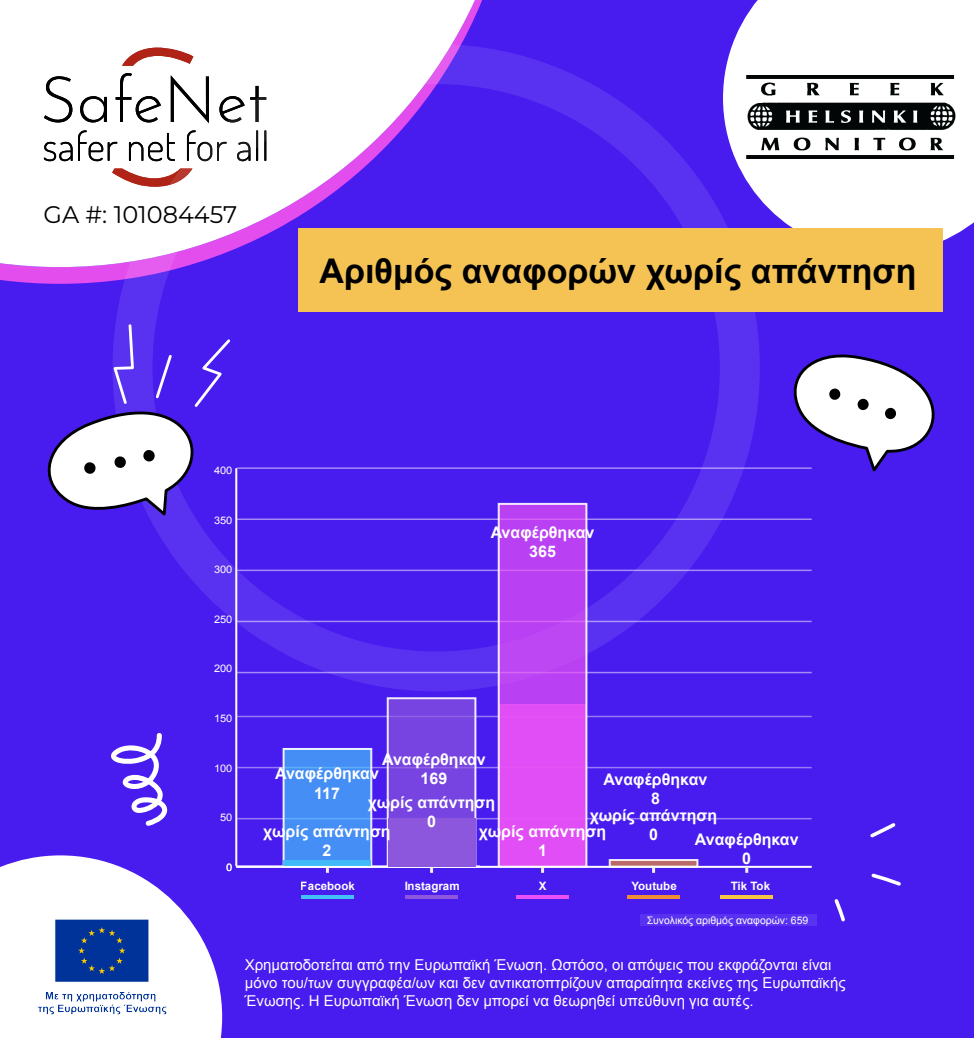
<style>
.page{position:relative;width:974px;height:1038px;background:#481bef}
.page>*{position:absolute;margin:0;border:0;box-sizing:border-box;transform-origin:0 0}
.t1{font:700 34px "Arial";color:#000}
.t2{font:24px "Montserrat";color:#000}
.t3{font:700 16.2px/19.4px "Arial";color:#fff;text-align:center}
.t4{font:700 16px/19.2px "Arial";color:#fff;text-align:center}
.t5{font:15px/18px "Arial";color:#fff}
.t6{font:700 11.6px "Arial";color:#fff}
.t7{font:10.4px "Arial";color:#fff}
.t8{font:10.4px "Arial";color:#fff;scale:1.06 1}
</style>
<div class="page">
<svg style="left:0;top:0;width:482px;height:284px"></svg>
<svg style="left:0;top:0;width:475px;height:267px;fill:#fff"></svg>
<svg style="left:44px;top:48px;width:222px;height:139px"></svg>
<svg style="left:723px;top:0;width:251px;height:241px;fill:#fff"></svg>
<div style="left:113px;top:44px;width:647px;height:647px;border:40px solid #fff;border-radius:50%"></div>
<svg style="left:0;top:855px;width:222px;height:183px;fill:#fff"></svg>
<div style="left:299px;top:229px;width:644px;height:83px;background:#f5c354"></div>
<img style="left:34px;top:909px;width:136px;height:116px">
<svg style="left:111px;top:733px;width:56px;height:93px"></svg>
<svg style="left:47px;top:323px;width:184px;height:197px"></svg>
<svg style="left:793px;top:354px;width:142px;height:118px"></svg>
<svg style="left:835px;top:899px;width:10px;height:23px"></svg>
<svg style="left:872px;top:873px;width:29px;height:13px"></svg>
<svg style="left:870px;top:823px;width:26px;height:15px"></svg>
<img style="left:747px;top:76px;width:210px;height:83px">
<div style="left:640px;top:915px;width:177px;height:11px;background:#5931f0"></div>
<hr style="left:235px;top:468px;width:2px;height:398px;background:#fff">
<hr style="left:236px;top:866px;width:576px;height:2px;background:#fff">
<svg style="left:326px;top:868px;width:3px;height:5px"></svg>
<svg style="left:430px;top:868px;width:3px;height:5px"></svg>
<svg style="left:541px;top:868px;width:3px;height:5px"></svg>
<svg style="left:652px;top:868px;width:3px;height:5px"></svg>
<svg style="left:745px;top:868px;width:3px;height:5px"></svg>
<hr style="left:301px;top:896px;width:53px;height:3px;background:#43c1f9">
<hr style="left:406px;top:896px;width:52px;height:3px;background:#8c57dc">
<hr style="left:517px;top:896px;width:52px;height:3px;background:#ea51f6">
<hr style="left:628px;top:896px;width:52px;height:3px;background:#ee8d34">
<hr style="left:721px;top:896px;width:52px;height:3px;background:#f5c644">
<hr style="left:236px;top:865px;width:244px;height:2px;background:#fff">
<hr style="left:237px;top:672px;width:575px;height:1px;background:#fff">
<hr style="left:237px;top:621px;width:575px;height:1px;background:#fff">
<hr style="left:237px;top:570px;width:575px;height:1px;background:#fff">
<hr style="left:237px;top:519px;width:575px;height:1px;background:#fff">
<hr style="left:237px;top:467px;width:575px;height:2px;background:#fff">
<hr style="left:237px;top:818px;width:575px;height:1px;background:#fff">
<hr style="left:237px;top:767px;width:575px;height:1px;background:#fff">
<hr style="left:237px;top:716px;width:575px;height:1px;background:#fff">
<div style="left:284px;top:749px;width:87px;height:111px;background:#448ef5"></div>
<div style="left:283px;top:748px;width:89px;height:120px;border:2px solid #fff"></div>
<div style="left:388px;top:698px;width:87px;height:120px;background:#7744e1"></div>
<div style="left:610px;top:860px;width:87px;height:6px;background:#bb6a6c"></div>
<div style="left:499px;top:504px;width:87px;height:200px;background:#b940f3"></div>
<div style="left:387px;top:697px;width:89px;height:171px;border:2px solid #fff"></div>
<div style="left:609px;top:859px;width:89px;height:9px;border:2px solid #fff"></div>
<div style="left:284px;top:860px;width:87px;height:6px;background:#43b8f8"></div>
<div style="left:388px;top:818px;width:87px;height:48px;background:#8c57dc"></div>
<div style="left:499px;top:704px;width:87px;height:162px;background:#e14ef5"></div>
<div style="left:498px;top:503px;width:89px;height:365px;border:2px solid #fff"></div>
<h2 class="t2" style="left:44px;top:198px;width:195px">GA #: 101084457</h2>
<h1 class="t1" style="left:320px;top:247px;width:599px">Αριθμός αναφορών χωρίς απάντηση</h1>
<p class="t8" style="left:214px;top:464px;width:19px">400</p>
<p class="t8" style="left:214px;top:513px;width:19px">350</p>
<p class="t8" style="left:214px;top:563px;width:19px">300</p>
<p class="t8" style="left:214px;top:612px;width:19px">250</p>
<p class="t8" style="left:214px;top:662px;width:19px">200</p>
<p class="t4" style="left:491px;top:523px;width:105px">Αναφέρθηκαν<br>365</p>
<p class="t8" style="left:214px;top:712px;width:19px">150</p>
<p class="t8" style="left:214px;top:761px;width:19px">100</p>
<p class="t8" style="left:220px;top:811px;width:13px">50</p>
<p class="t8" style="left:226px;top:860px;width:7px">0</p>
<p class="t4" style="left:382px;top:750px;width:105px">Αναφέρθηκαν<br>169</p>
<p class="t3" style="left:275px;top:764px;width:105px">Αναφέρθηκαν<br>117</p>
<p class="t4" style="left:604px;top:770px;width:105px">Αναφέρθηκαν<br>8</p>
<p class="t4" style="left:695px;top:830px;width:105px">Αναφέρθηκαν<br>0</p>
<p class="t4" style="left:368px;top:793px;width:129px">χωρίς απάντηση<br>0</p>
<p class="t4" style="left:479px;top:808px;width:240px;line-height:16px;text-align:left;text-indent:111px">χωρίς απάντηση χωρίς απάντηση</p>
<p class="t4" style="left:263px;top:822px;width:129px">χωρίς απάντηση<br>2</p>
<p class="t4" style="left:649px;top:825px;width:10px">0</p>
<p class="t4" style="left:538px;top:841px;width:10px">1</p>
<p class="t6" style="left:301px;top:878px;width:55px">Facebook</p>
<p class="t6" style="left:404px;top:878px;width:57px">Instagram</p>
<p class="t6" style="left:539px;top:878px;width:9px">X</p>
<p class="t6" style="left:631px;top:878px;width:47px">Youtube</p>
<p class="t6" style="left:731px;top:878px;width:41px">Tik Tok</p>
<p class="t7" style="left:647px;top:913px;width:163px">Συνολικός αριθμός αναφορών: 659</p>
<p class="t5" style="left:245px;top:956px;width:602px">Χρηματοδοτείται από την Ευρωπαϊκή Ένωση. Ωστόσο, οι απόψεις που εκφράζονται είναι μόνο του/των συγγραφέα/ων και δεν αντικατοπτρίζουν απαραίτητα εκείνες της Ευρωπαϊκής<br>Ένωσης. Η Ευρωπαϊκή Ένωση δεν μπορεί να θεωρηθεί υπεύθυνη για αυτές.</p>
</div>
